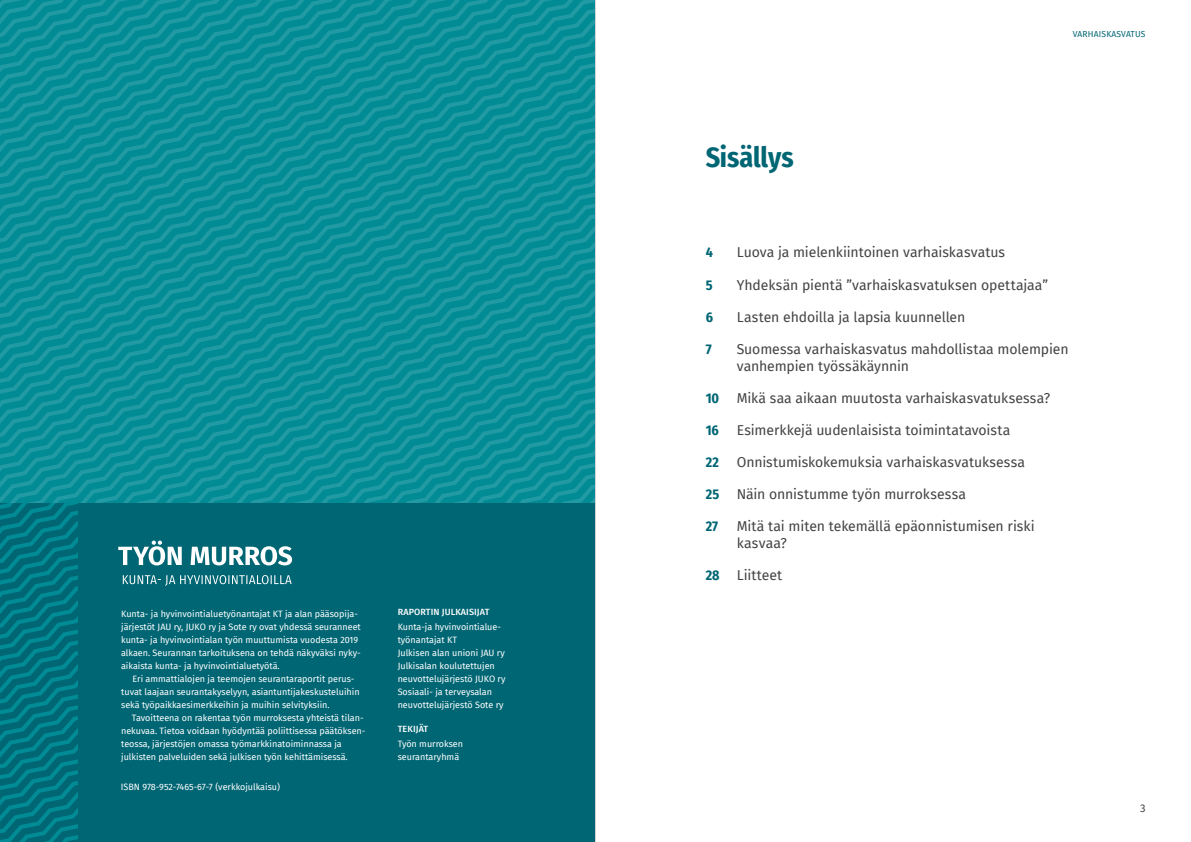
<style>
.page{position:relative;width:1191px;height:842px;background:#fff}
.page>*{position:absolute;margin:0;border:0;box-sizing:border-box;transform-origin:0 0}
.Otsikko_H1{font:700 28px "Fira Sans Condensed";letter-spacing:-.005em;color:#006674}
.t1{font:14px/16.8px "Fira Sans";letter-spacing:-.005em;color:#444}
.t2{font:700 14px "Fira Sans Condensed";letter-spacing:-.005em;color:#006674}
.t3{font:11px "Fira Sans";color:#444}
.Leipis_eka{font:9px/13px "Fira Sans";color:#fff}
.Leipis_sisennetty{font:9px/13px "Fira Sans";color:#fff}
.Väliotsikko_H2{font:500 9px "Fira Sans";letter-spacing:.01em;color:#fff}
.t4{font:8.5px "Fira Sans";letter-spacing:.02em;color:#006674}
.s1{font-family:"Fira Sans Condensed";font-weight:700;color:#006674}
</style>
<div class="page">
<svg style="left:0;top:0;width:595px;height:504px;background:#0c909a"></svg>
<div style="left:78px;top:504px;width:517px;height:338px;background:#006674"></div>
<svg style="left:0;top:504px;width:78px;height:338px;background:#007380"></svg>
<svg style="left:123px;top:575px;width:169px;height:11px"></svg>
<svg style="left:118px;top:541px;width:174px;height:24px"></svg>
<hr style="left:595px;top:0;width:1px;height:842px;background:#d4d4d4">
<p class="Leipis_eka" style="left:121px;top:607px;width:241px">Kunta- ja hyvinvointialuetyönantajat KT ja alan pääsopija&shy;järjestöt JAU ry, JUKO ry ja Sote ry ovat yhdessä seuranneet kunta- ja hyvinvointialan työn muuttumista vuodesta 2019 alkaen. Seurannan tarkoituksena on tehdä näkyväksi nyky&shy;aikaista kunta- ja hyvinvointialuetyötä.</p>
<p class="Leipis_sisennetty" style="left:121px;top:672px;width:240px;text-indent:11px">Eri ammattialojen ja teemojen seurantaraportit perus&shy;tuvat laajaan seurantakyselyyn, asiantuntijakeskusteluihin sekä työpaikkaesimerkkeihin ja muihin selvityksiin.</p>
<p class="Leipis_sisennetty" style="left:121px;top:711px;width:245px;text-indent:11px">Tavoitteena on rakentaa työn murroksesta yhteistä tilan&shy;nekuvaa. Tietoa voidaan hyödyntää poliittisessa päätöksen&shy;teossa, järjestöjen omassa työmarkkinatoiminnassa ja julkisten palveluiden sekä julkisen työn kehittämisessä.</p>
<p class="Leipis_eka" style="left:121px;top:780px;width:161px">ISBN 978-952-7465-67-7 (verkkojulkaisu)</p>
<h2 class="Väliotsikko_H2" style="left:398px;top:605px;width:93px">RAPORTIN JULKAISIJAT</h2>
<p class="Leipis_eka" style="left:398px;top:620px;width:105px">Kunta-ja hyvinvointialue&shy;työnantajat KT</p>
<p class="Leipis_eka" style="left:398px;top:646px;width:109px">Julkisen alan unioni JAU ry</p>
<p class="Leipis_eka" style="left:398px;top:659px;width:109px">Julkisalan koulutettujen neuvottelujärjestö JUKO ry</p>
<p class="Leipis_eka" style="left:398px;top:685px;width:107px">Sosiaali- ja terveysalan neuvottelujärjestö Sote ry</p>
<h2 class="Väliotsikko_H2" style="left:398px;top:722px;width:32px">TEKIJÄT</h2>
<p class="Leipis_eka" style="left:398px;top:737px;width:67px">Työn murroksen seurantaryhmä</p>
<h1 class="Otsikko_H1" style="left:705px;top:133px;width:89px">Sisällys</h1>
<p class="t4" style="left:1072px;top:28px;width:74px">VARHAISKASVATUS</p>
<p class="t2" style="left:705px;top:241px;width:9px">4</p>
<p class="t1" style="left:736px;top:244px;width:270px">Luova ja mielenkiintoinen varhaiskasvatus</p>
<p class="t2" style="left:705px;top:273px;width:8px">5</p>
<p class="t1" style="left:736px;top:276px;width:313px">Yhdeksän pientä ”varhaiskasvatuksen opettajaa”</p>
<p class="t2" style="left:705px;top:305px;width:9px">6</p>
<p class="t1" style="left:736px;top:308px;width:230px">Lasten ehdoilla ja lapsia kuunnellen</p>
<p class="t2" style="left:705px;top:337px;width:7px">7</p>
<p class="t1" style="left:736px;top:340px;width:333px">Suomessa varhaiskasvatus mahdollistaa molempien vanhempien työssäkäynnin</p>
<p class="t2" style="left:705px;top:386px;width:15px">10</p>
<p class="t1" style="left:736px;top:389px;width:315px">Mikä saa aikaan muutosta varhaiskasvatuksessa?</p>
<p class="t2" style="left:705px;top:418px;width:15px">16</p>
<p class="t1" style="left:736px;top:421px;width:275px">Esimerkkejä uudenlaisista toimintatavoista</p>
<p class="t2" style="left:705px;top:450px;width:15px">22</p>
<p class="t1" style="left:736px;top:453px;width:290px">Onnistumiskokemuksia varhaiskasvatuksessa</p>
<p class="t1" style="left:705px;top:485px;width:262px"><span class="s1">25</span> Näin onnistumme työn murroksessa</p>
<p class="t2" style="left:705px;top:515px;width:14px">27</p>
<p class="t1" style="left:736px;top:517px;width:299px">Mitä tai miten tekemällä epäonnistumisen riski kasvaa?</p>
<p class="t1" style="left:705px;top:566px;width:78px"><span class="s1">28</span> Liitteet</p>
<p class="t3" style="left:1140px;top:800px;width:7px">3</p>
</div>
